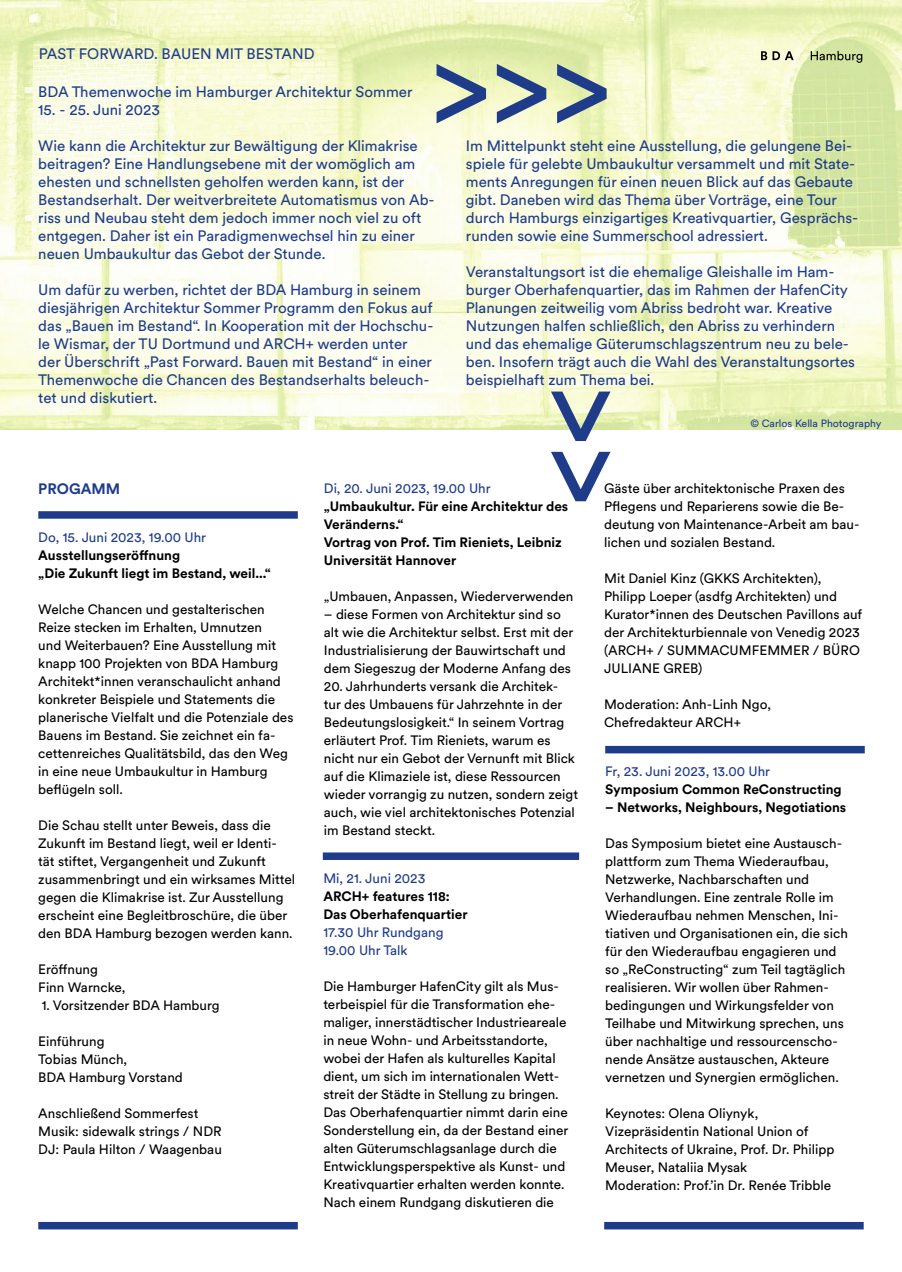
<style>
.page{position:relative;width:902px;height:1272px;background:#fff}
.page>*{position:absolute;margin:0;border:0;box-sizing:border-box;transform-origin:0 0}
.t1{font:15px/18px "BDA Circular";color:#1f3c8b}
.t2{font:700 15px "BDA Circular";color:#1f3c8b}
.t3{font:13.5px/18px "BDA Circular";color:#000}
.t4{font:700 13.5px/18px "BDA Circular";color:#000}
.t5{font:13.5px/18px "BDA Circular";color:#1f3c8b}
.t6{font:10.5px "BDA Circular";color:#1f3c8b}
</style>
<div class="page">
<img style="left:0;top:0;width:901px;height:429px">
<div style="left:38px;top:1221px;width:260px;height:8px;background:#1f3c8b"></div>
<div style="left:604px;top:1221px;width:259px;height:8px;background:#1f3c8b"></div>
<div style="left:323px;top:852px;width:256px;height:8px;background:#1f3c8b"></div>
<div style="left:38px;top:511px;width:260px;height:7px;background:#1f3c8b"></div>
<svg style="left:551px;top:391px;width:59px;height:110px"></svg>
<div style="left:605px;top:746px;width:259px;height:7px;background:#1f3c8b"></div>
<svg style="left:436px;top:64px;width:170px;height:59px;background:#aebcaf"></svg>
<svg style="left:761px;top:51px;width:32px;height:9px"></svg>
<svg style="left:810px;top:51px;width:52px;height:12px"></svg>
<p class="t1" style="left:39px;top:44px;width:277px">PAST FORWARD. BAUEN MIT BESTAND</p>
<p class="t1" style="left:38px;top:82px;width:375px">BDA Themenwoche im Hamburger Architektur Sommer</p>
<p class="t1" style="left:38px;top:100px;width:123px">15. - 25. Juni 2023</p>
<p class="t1" style="left:38px;top:136px;width:398px">Wie kann die Architektur zur Bewältigung der Klimakrise beitragen? Eine Handlungsebene mit der womöglich am ehesten und schnellsten geholfen werden kann, ist der Bestandserhalt. Der weitverbreitete Automatismus von Ab&shy;riss und Neubau steht dem jedoch immer noch viel zu oft entgegen. Daher ist ein Paradigmenwechsel hin zu einer neuen Umbaukultur das Gebot der Stunde.</p>
<p class="t1" style="left:38px;top:280px;width:396px">Um dafür zu werben, richtet der BDA Hamburg in seinem diesjährigen Architektur Sommer Programm den Fokus auf das „Bauen im Bestand“. In Kooperation mit der Hochschu&shy;le Wismar, der TU Dortmund und ARCH+ werden unter der Überschrift „Past Forward. Bauen mit Bestand“ in einer Themenwoche die Chancen des Bestandserhalts beleuch&shy;tet und diskutiert.</p>
<p class="t1" style="left:466px;top:136px;width:394px">Im Mittelpunkt steht eine Ausstellung, die gelungene Bei&shy;spiele für gelebte Umbaukultur versammelt und mit State&shy;ments Anregungen für einen neuen Blick auf das Gebaute gibt. Daneben wird das Thema über Vorträge, eine Tour durch Hamburgs einzigartiges Kreativquartier, Gesprächs&shy;runden sowie eine Summerschool adressiert.</p>
<p class="t1" style="left:466px;top:262px;width:390px">Veranstaltungsort ist die ehemalige Gleishalle im Ham&shy;burger Oberhafenquartier, das im Rahmen der HafenCity Planungen zeitweilig vom Abriss bedroht war. Kreative Nutzungen halfen schließlich, den Abriss zu verhindern und das ehemalige Güterumschlagszentrum neu zu bele&shy;ben. Insofern trägt auch die Wahl des Veranstaltungsortes beispielhaft zum Thema bei.</p>
<p class="t6" style="left:750px;top:416px;width:133px">© Carlos Kella Photography</p>
<p class="t2" style="left:38px;top:478px;width:83px">PROGAMM</p>
<p class="t5" style="left:38px;top:527px;width:169px">Do, 15. Juni 2023, 19.00 Uhr</p>
<p class="t4" style="left:38px;top:545px;width:234px">Ausstellungseröffnung<br>„Die Zukunft liegt im Bestand, weil...“</p>
<p class="t3" style="left:38px;top:599px;width:257px">Welche Chancen und gestalterischen Reize stecken im Erhalten, Umnutzen<br>und Weiterbauen? Eine Ausstellung mit knapp 100 Projekten von BDA Hamburg Architekt*innen veranschaulicht anhand konkreter Beispiele und Statements die planerische Vielfalt und die Potenziale des Bauens im Bestand. Sie zeichnet ein fa&shy;cettenreiches Qualitätsbild, das den Weg in eine neue Umbaukultur in Hamburg beflügeln soll.</p>
<p class="t3" style="left:38px;top:815px;width:258px">Die Schau stellt unter Beweis, dass die Zukunft im Bestand liegt, weil er Identi&shy;tät stiftet, Vergangenheit und Zukunft zusammenbringt und ein wirksames Mittel gegen die Klimakrise ist. Zur Ausstellung erscheint eine Begleitbroschüre, die über den BDA Hamburg bezogen werden kann.</p>
<p class="t3" style="left:38px;top:959px;width:89px">Eröffnung<br>Finn Warncke,</p>
<p class="t3" style="left:42px;top:995px;width:180px">1. Vorsitzender BDA Hamburg</p>
<p class="t3" style="left:38px;top:1031px;width:146px">Einführung<br>Tobias Münch,<br>BDA Hamburg Vorstand</p>
<p class="t3" style="left:38px;top:1103px;width:185px">Anschließend Sommerfest<br>Musik: sidewalk strings / NDR<br>DJ: Paula Hilton / Waagenbau</p>
<p class="t5" style="left:324px;top:478px;width:168px">Di, 20. Juni 2023, 19.00 Uhr</p>
<p class="t4" style="left:324px;top:496px;width:246px">„Umbaukultur. Für eine Architektur des<br>Veränderns.“<br>Vortrag von Prof. Tim Rieniets, Leibniz<br>Universität Hannover</p>
<p class="t3" style="left:324px;top:586px;width:251px">„Umbauen, Anpassen, Wiederverwenden</p>
<p class="t3" style="left:324px;top:604px;width:251px">– diese Formen von Architektur sind so alt wie die Architektur selbst. Erst mit der Industrialisierung der Bauwirtschaft und dem Siegeszug der Moderne Anfang des</p>
<p class="t3" style="left:324px;top:676px;width:256px">20. Jahrhunderts versank die Architek&shy;tur des Umbauens für Jahrzehnte in der Bedeutungslosigkeit.“ In seinem Vortrag erläutert Prof. Tim Rieniets, warum es nicht nur ein Gebot der Vernunft mit Blick auf die Klimaziele ist, diese Ressourcen wieder vorrangig zu nutzen, sondern zeigt auch, wie viel architektonisches Potenzial im Bestand steckt.</p>
<p class="t5" style="left:323px;top:868px;width:104px">Mi, 21. Juni 2023</p>
<p class="t4" style="left:323px;top:886px;width:146px">ARCH+ features 118:<br>Das Oberhafenquartier</p>
<p class="t5" style="left:323px;top:922px;width:122px">17.30 Uhr Rundgang<br>19.00 Uhr Talk</p>
<p class="t3" style="left:323px;top:976px;width:246px">Die Hamburger HafenCity gilt als Mus&shy;terbeispiel für die Transformation ehe&shy;maliger, innerstädtischer Industrieareale in neue Wohn- und Arbeitsstandorte, wobei der Hafen als kulturelles Kapital dient, um sich im internationalen Wett&shy;streit der Städte in Stellung zu bringen.<br>Das Oberhafenquartier nimmt darin eine Sonderstellung ein, da der Bestand einer alten Güterumschlagsanlage durch die Entwicklungsperspektive als Kunst- und Kreativquartier erhalten werden konnte.<br>Nach einem Rundgang diskutieren die</p>
<p class="t3" style="left:604px;top:478px;width:257px">Gäste über architektonische Praxen des Pflegens und Reparierens sowie die Be&shy;deutung von Maintenance-Arbeit am bau&shy;lichen und sozialen Bestand.</p>
<p class="t3" style="left:604px;top:568px;width:260px">Mit Daniel Kinz (GKKS Architekten), Philipp Loeper (asdfg Architekten) und Kurator*innen des Deutschen Pavillons auf der Architekturbiennale von Venedig 2023 (ARCH+ / SUMMACUMFEMMER / BÜRO JULIANE GREB)</p>
<p class="t3" style="left:604px;top:694px;width:168px">Moderation: Anh-Linh Ngo,<br>Chefredakteur ARCH+</p>
<p class="t5" style="left:605px;top:762px;width:166px">Fr, 23. Juni 2023, 13.00 Uhr</p>
<p class="t4" style="left:605px;top:780px;width:238px">Symposium Common ReConstructing</p>
<p class="t4" style="left:605px;top:798px;width:242px">– Networks, Neighbours, Negotiations</p>
<p class="t3" style="left:605px;top:834px;width:244px">Das Symposium bietet eine Austausch&shy;plattform zum Thema Wiederaufbau, Netzwerke, Nachbarschaften und Verhandlungen. Eine zentrale Rolle im Wiederaufbau nehmen Menschen, Ini&shy;tiativen und Organisationen ein, die sich für den Wiederaufbau engagieren und so „ReConstructing“ zum Teil tagtäglich realisieren. Wir wollen über Rahmen&shy;bedingungen und Wirkungsfelder von Teilhabe und Mitwirkung sprechen, uns über nachhaltige und ressourcenscho&shy;nende Ansätze austauschen, Akteure vernetzen und Synergien ermöglichen.</p>
<p class="t3" style="left:605px;top:1103px;width:231px">Keynotes: Olena Oliynyk, Vizepräsidentin National Union of Architects of Ukraine, Prof. Dr. Philipp Meuser, Nataliia Mysak<br>Moderation: Prof.’in Dr. Renée Tribble</p>
</div>
